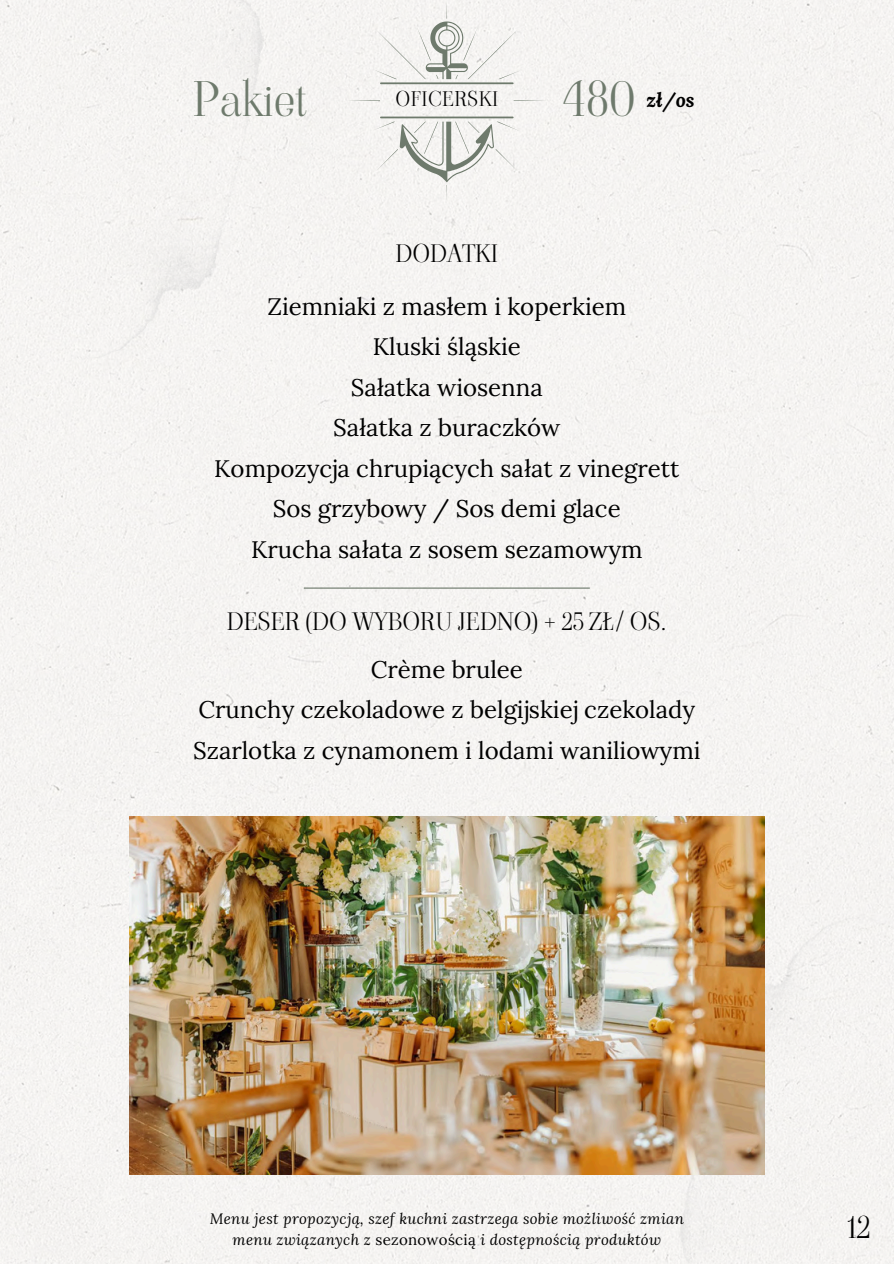
<style>
.page{position:relative;width:894px;height:1264px;background:#fff}
.page>*{position:absolute;margin:0;border:0;box-sizing:border-box;transform-origin:0 0}
.t1{font:47.85px "Viaoda Libre";color:#6e7a6c}
.t2{font:47.7px "Viaoda Libre";color:#6e7a6c}
.t3{font:30px "Viaoda Libre";color:#000}
.t4{font:24px/40.5px "Lora";color:#000;text-align:center}
.t5{font:24px "Viaoda Libre";color:#000}
.t6{font:20.1px "Viaoda Libre";letter-spacing:.02em;color:#000}
.t7{font:italic 700 19.8px "Lora";color:#000}
.t8{font:italic 15px/21.3px "Lora";letter-spacing:.02em;color:#000;text-align:center}
.s1{font-style:normal}
</style>
<div class="page">
<div style="left:0;top:0;width:893px;height:1263px;background:#f5f4f2"></div>
<div style="left:0;top:0;width:277px;height:365px;background:#f5f3f2"></div>
<div style="left:668px;top:910px;width:225px;height:353px;background:#f4f3f1"></div>
<svg style="left:346px;top:0;width:201px;height:201px"></svg>
<img style="left:129px;top:816px;width:635px;height:358px">
<hr style="left:304px;top:587px;width:285px;height:1px;background:#6b7769">
<p class="t2" style="left:192px;top:66px;width:117px">Pakiet</p>
<p class="t6" style="left:395px;top:85px;width:104px">OFICERSKI</p>
<h2 class="t1" style="left:563px;top:66px;width:74px">480</h2>
<h2 class="t7" style="left:646px;top:87px;width:50px">zł/os</h2>
<p class="t5" style="left:395px;top:237px;width:104px">DODATKI</p>
<h3 class="t4" style="left:214px;top:285px;width:466px">Ziemniaki z masłem i koperkiem<br>Kluski śląskie<br>Sałatka wiosenna<br>Sałatka z buraczków<br>Kompozycja chrupiących sałat z vinegrett<br>Sos grzybowy / Sos demi glace<br>Krucha sałata z sosem sezamowym</h3>
<h1 class="t5" style="left:227px;top:604px;width:441px">DESER (DO WYBORU JEDNO) + 25 ZŁ/ OS.</h1>
<h5 class="t4" style="left:193px;top:648px;width:509px">Crème brulee<br>Crunchy czekoladowe z belgijskiej czekolady<br>Szarlotka z cynamonem i lodami waniliowymi</h5>
<h3 class="t8" style="left:210px;top:1207px;width:475px">Menu jest propozycją, szef kuchni zastrzega sobie możliwość zmian menu związanych z <span class="s1">sezonowością</span> i dostępnością produktów</h3>
<h4 class="t3" style="left:846px;top:1206px;width:25px">12</h4>
</div>
